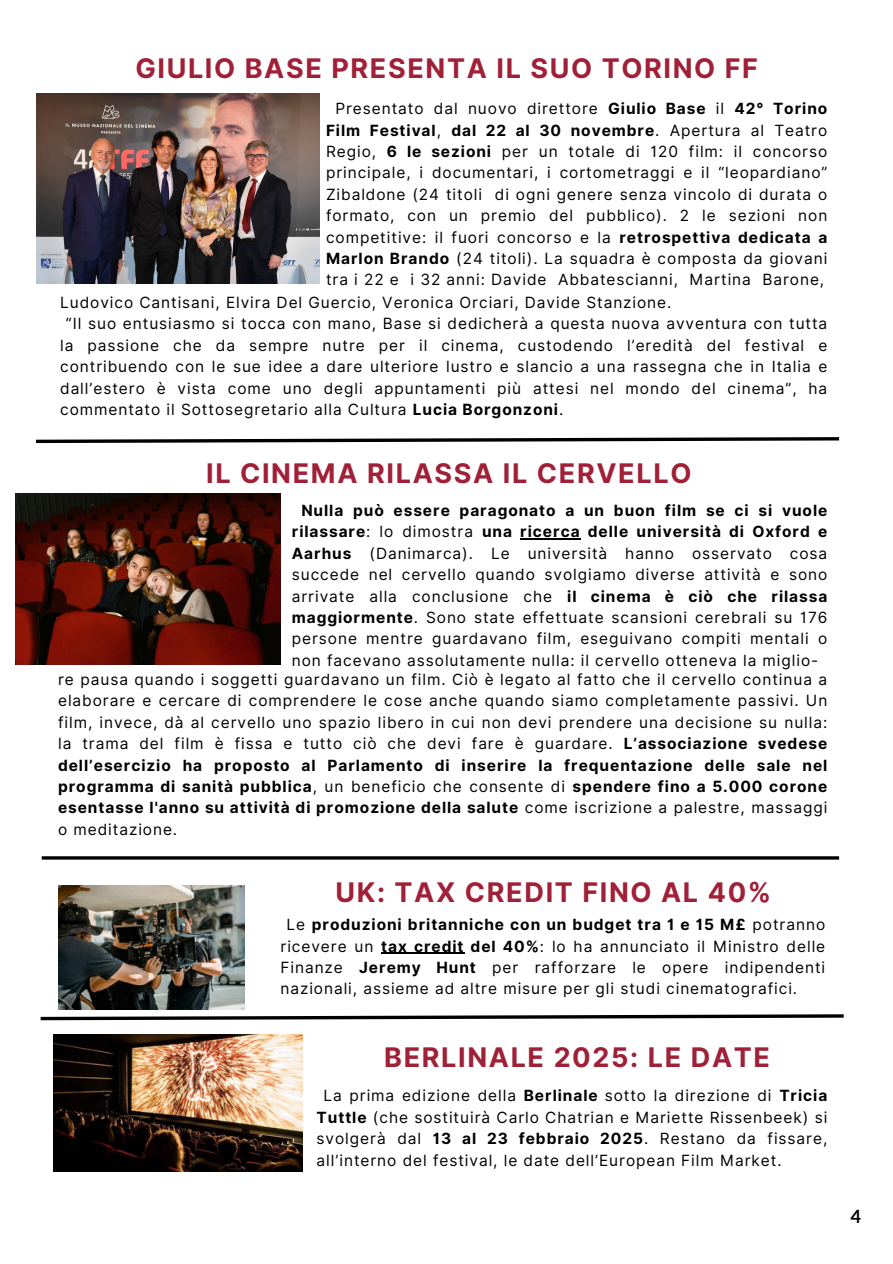
<style>
.page{position:relative;width:893px;height:1264px;background:#fff}
.page>*{position:absolute;margin:0;border:0;box-sizing:border-box;transform-origin:0 0}
.t1{font:700 27px "Inter";letter-spacing:.06em;color:#a02037}
.t2{font:700 18px "Aleo";color:#000}
.t3{font:15.45px/21.3px "Inter";letter-spacing:.06em;color:#000;text-align:justify}
.s1{font-weight:700}
</style>
<div class="page">
<svg style="left:40px;top:1014px;width:804px;height:7px"></svg>
<img style="left:53px;top:1034px;width:250px;height:137px">
<svg style="left:36px;top:437px;width:804px;height:7px"></svg>
<img style="left:15px;top:493px;width:266px;height:171px">
<img style="left:36px;top:93px;width:284px;height:190px">
<hr style="left:42px;top:856px;width:797px;height:3px;background:#000">
<img style="left:58px;top:885px;width:187px;height:124px">
<hr style="left:520px;top:538px;width:60px;height:1px;background:#000">
<hr style="left:381px;top:952px;width:83px;height:1px;background:#000">
<p class="t1" style="left:135px;top:52px;width:624px">GIULIO BASE PRESENTA IL SUO TORINO FF</p>
<p class="t3" style="left:326px;top:98px;width:503px;text-indent:9px">Presentato dal nuovo direttore <span class="s1">Giulio Base</span> il <span class="s1">42° Torino Film Festival</span>, <span class="s1">dal 22 al 30 novembre</span>. Apertura al Teatro Regio, <span class="s1">6 le sezioni</span> per un totale di 120 film: il concorso principale, i documentari, i cortometraggi e il “leopardiano” Zibaldone (24 titoli di ogni genere senza vincolo di durata o formato, con un premio del pubblico). 2 le sezioni non competitive: il fuori concorso e la <span class="s1">retrospettiva dedicata a Marlon Brando</span> (24 titoli). La squadra è composta da giovani tra i 22 e i 32 anni: Davide Abbatescianni, Martina Barone,</p>
<p class="t3" style="left:60px;top:292px;width:612px">Ludovico Cantisani, Elvira Del Guercio, Veronica Orciari, Davide Stanzione.</p>
<h1 class="t3" style="left:60px;top:313px;width:768px;text-indent:6px">“Il suo entusiasmo si tocca con mano, Base si dedicherà a questa nuova avventura con tutta la passione che da sempre nutre per il cinema, custodendo l’eredità del festival e contribuendo con le sue idee a dare ulteriore lustro e slancio a una rassegna che in Italia e dall’estero è vista come uno degli appuntamenti più attesi nel mondo del cinema”, ha commentato il Sottosegretario alla Cultura <span class="s1">Lucia Borgonzoni</span>.</h1>
<p class="t1" style="left:206px;top:456px;width:486px">IL CINEMA RILASSA IL CERVELLO</p>
<h1 class="t3" style="left:292px;top:500px;width:537px;text-indent:10px"><span class="s1">Nulla può essere paragonato a un buon film se ci si vuole rilassare</span>: lo dimostra <span class="s1">una ricerca delle università di Oxford e Aarhus</span> (Danimarca). Le università hanno osservato cosa succede nel cervello quando svolgiamo diverse attività e sono arrivate alla conclusione che <span class="s1">il cinema è ciò che rilassa maggiormente</span>. Sono state effettuate scansioni cerebrali su 176 persone mentre guardavano film, eseguivano compiti mentali o non facevano assolutamente nulla: il cervello otteneva la miglio-</h1>
<p class="t3" style="left:58px;top:668px;width:770px">re pausa quando i soggetti guardavano un film. Ciò è legato al fatto che il cervello continua a elaborare e cercare di comprendere le cose anche quando siamo completamente passivi. Un film, invece, dà al cervello uno spazio libero in cui non devi prendere una decisione su nulla: la trama del film è fissa e tutto ciò che devi fare è guardare. <span class="s1">L’associazione svedese dell’esercizio ha proposto al Parlamento di inserire la frequentazione delle sale nel programma di sanità pubblica</span>, un beneficio che consente di <span class="s1">spendere fino a 5.000 corone esentasse l'anno su attività di promozione della salute</span> come iscrizione a palestre, massaggi o meditazione.</p>
<p class="t1" style="left:335px;top:875px;width:437px">UK: TAX CREDIT FINO AL 40%</p>
<p class="t3" style="left:280px;top:913px;width:546px;text-indent:6px">Le <span class="s1">produzioni britanniche con un budget tra 1 e 15 M£</span> potranno ricevere un <span class="s1">tax credit del 40%</span>: lo ha annunciato il Ministro delle Finanze <span class="s1">Jeremy Hunt</span> per rafforzare le opere indipendenti nazionali, assieme ad altre misure per gli studi cinematografici.</p>
<p class="t1" style="left:384px;top:1041px;width:387px">BERLINALE 2025: LE DATE</p>
<p class="t3" style="left:316px;top:1085px;width:512px;text-indent:7px">La prima edizione della <span class="s1">Berlinale</span> sotto la direzione di <span class="s1">Tricia Tuttle</span> (che sostituirà Carlo Chatrian e Mariette Rissenbeek) si svolgerà dal <span class="s1">13 al 23 febbraio 2025</span>. Restano da fissare, all’interno del festival, le date dell’European Film Market.</p>
<h1 class="t2" style="left:850px;top:1205px;width:12px">4</h1>
</div>
